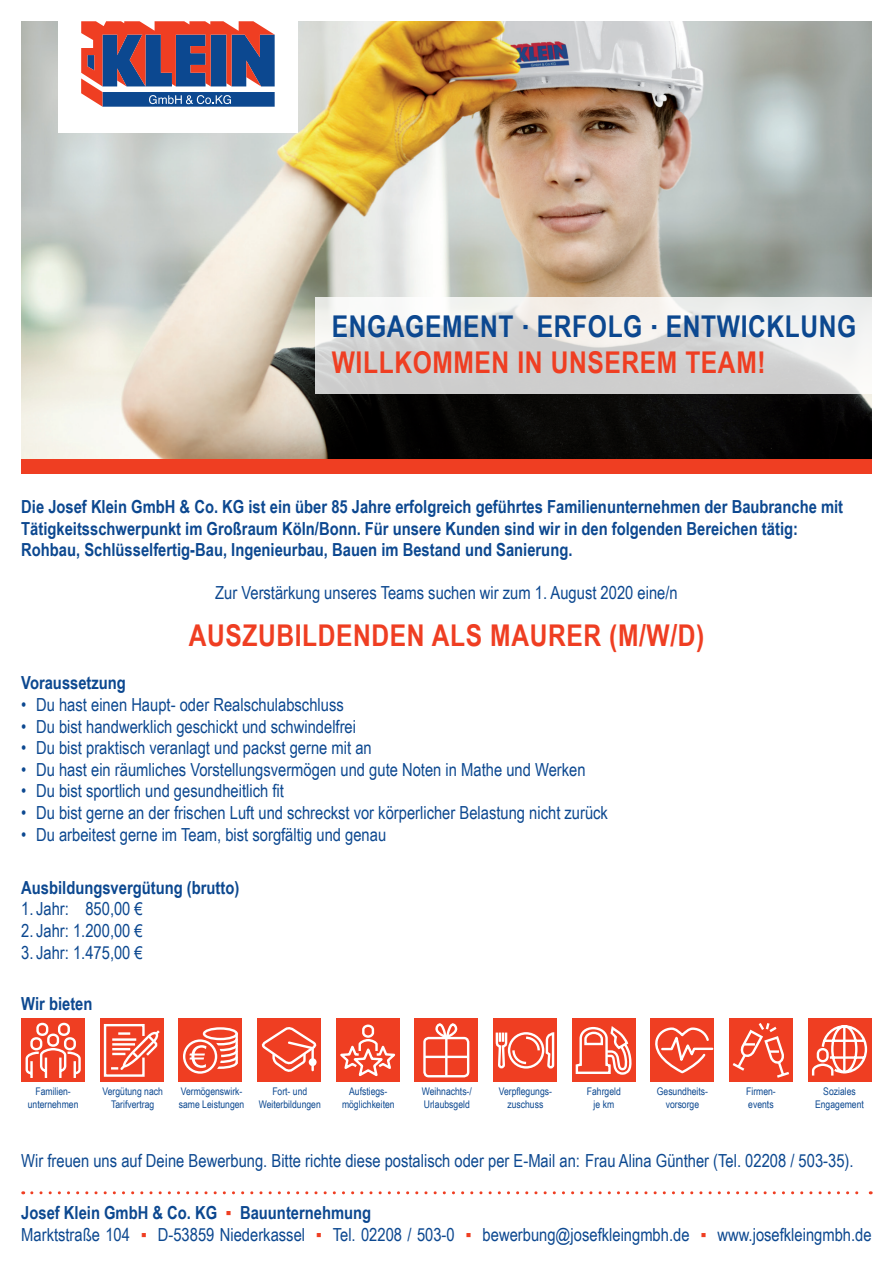
<style>
.page{position:relative;width:893px;height:1263px;background:#fff}
.page>*{position:absolute;margin:0;border:0;box-sizing:border-box;transform-origin:0 0}
.t1{font:700 30px "Arial Narrow";letter-spacing:.02em;color:#ef3e22}
.t2{font:700 30px "Arial Narrow";letter-spacing:.02em;color:#0c4890}
.t3{font:18px "Arial Narrow";color:#0c4890}
.t4{font:700 18px/21.6px "Arial Narrow";color:#0c4890}
.t5{font:10.5px "Arial Narrow";color:#0c4890}
.s1{font-weight:400;font-size:18px}
.s2{font-weight:400;color:#ef3e22}
.s3{color:#ef3e22}
</style>
<div class="page">
<img style="left:21px;top:21px;width:851px;height:438px">
<div style="left:58px;top:0;width:240px;height:132px;background:#fff"></div>
<div style="left:21px;top:459px;width:851px;height:14px;background:#ef3e22"></div>
<svg style="left:32px;top:1191px;width:839px;height:3px"></svg>
<svg style="left:316px;top:298px;width:556px;height:96px;fill:#d4d5d5"></svg>
<div style="left:493px;top:1018px;width:64px;height:64px;background:#ef3e22"></div>
<svg style="left:495px;top:1032px;width:60px;height:37px"></svg>
<div style="left:100px;top:1018px;width:64px;height:64px;background:#ef3e22"></div>
<svg style="left:103px;top:1024px;width:57px;height:53px"></svg>
<div style="left:21px;top:1018px;width:64px;height:64px;background:#ef3e22"></div>
<svg style="left:25px;top:1022px;width:56px;height:56px"></svg>
<div style="left:336px;top:1018px;width:64px;height:64px;background:#ef3e22"></div>
<svg style="left:340px;top:1024px;width:56px;height:53px"></svg>
<div style="left:808px;top:1018px;width:63px;height:64px;background:#ef3e22"></div>
<svg style="left:811px;top:1025px;width:57px;height:51px"></svg>
<div style="left:650px;top:1018px;width:64px;height:64px;background:#ef3e22"></div>
<svg style="left:655px;top:1027px;width:59px;height:47px"></svg>
<div style="left:729px;top:1018px;width:64px;height:64px;background:#ef3e22"></div>
<svg style="left:732px;top:1023px;width:57px;height:55px"></svg>
<div style="left:572px;top:1018px;width:63px;height:64px;background:#ef3e22"></div>
<svg style="left:575px;top:1026px;width:57px;height:49px"></svg>
<div style="left:257px;top:1018px;width:64px;height:64px;background:#ef3e22"></div>
<svg style="left:261px;top:1027px;width:56px;height:45px"></svg>
<div style="left:309px;top:1058px;width:8px;height:8px;background:#fff;border-radius:50%"></div>
<div style="left:414px;top:1018px;width:64px;height:64px;background:#ef3e22"></div>
<hr style="left:424px;top:1056px;width:45px;height:2px;background:#fff">
<hr style="left:445px;top:1037px;width:3px;height:39px;background:#fff">
<div style="left:423px;top:1037px;width:46px;height:40px;border:2px solid #fff;border-radius:4px"></div>
<svg style="left:430px;top:1023px;width:32px;height:17px"></svg>
<div style="left:179px;top:1018px;width:63px;height:64px;background:#ef3e22"></div>
<hr style="left:235px;top:1034px;width:3px;height:29px;background:#fff">
<svg style="left:179px;top:1035px;width:42px;height:42px"></svg>
<div style="left:203px;top:1027px;width:35px;height:13px;border:2px solid #fff;border-radius:50%"></div>
<div style="left:183px;top:1039px;width:34px;height:35px;border:2px solid #fff;border-radius:50%"></div>
<svg style="left:189px;top:1036px;width:49px;height:41px"></svg>
<svg style="left:81px;top:21px;width:194px;height:86px;background:#7a5d7a"></svg>
<p class="t2" style="left:332px;top:304px;width:526px">ENGAGEMENT <span class="s1">▪</span> ERFOLG <span class="s1">▪</span> ENTWICKLUNG</p>
<p class="t1" style="left:332px;top:340px;width:435px">WILLKOMMEN IN UNSEREM TEAM!</p>
<p class="t4" style="left:21px;top:495px;width:823px">Die Josef Klein GmbH &amp; Co. KG ist ein über 85 Jahre erfolgreich geführtes Familienunternehmen der Baubranche mit<br>Tätigkeitsschwerpunkt im Großraum Köln/Bonn. Für unsere Kunden sind wir in den folgenden Bereichen tätig:</p>
<p class="t4" style="left:21px;top:538px;width:553px">Rohbau, Schlüsselfertig-Bau, Ingenieurbau, Bauen im Bestand und Sanierung.</p>
<p class="t3" style="left:215px;top:580px;width:464px">Zur Verstärkung unseres Teams suchen wir zum 1. August 2020 eine/n</p>
<p class="t1" style="left:189px;top:613px;width:517px">AUSZUBILDENDEN ALS MAURER (M/W/D)</p>
<p class="t4" style="left:21px;top:671px;width:106px">Voraussetzung</p>
<p class="t3" style="left:21px;top:691px;width:324px">• Du hast einen Haupt- oder Realschulabschluss</p>
<p class="t3" style="left:21px;top:713px;width:336px">• Du bist handwerklich geschickt und schwindelfrei</p>
<p class="t3" style="left:21px;top:735px;width:352px">• Du bist praktisch veranlagt und packst gerne mit an</p>
<p class="t3" style="left:21px;top:756px;width:566px">• Du hast ein räumliches Vorstellungsvermögen und gute Noten in Mathe und Werken</p>
<p class="t3" style="left:21px;top:778px;width:264px">• Du bist sportlich und gesundheitlich fit</p>
<p class="t3" style="left:21px;top:799px;width:588px">• Du bist gerne an der frischen Luft und schreckst vor körperlicher Belastung nicht zurück</p>
<p class="t3" style="left:21px;top:821px;width:366px">• Du arbeitest gerne im Team, bist sorgfältig und genau</p>
<p class="t4" style="left:21px;top:876px;width:220px">Ausbildungsvergütung (brutto)</p>
<p class="t3" style="left:21px;top:896px;width:123px">1. Jahr: 850,00 €</p>
<p class="t3" style="left:21px;top:917px;width:123px">2. Jahr: 1.200,00 €</p>
<p class="t3" style="left:21px;top:939px;width:123px">3. Jahr: 1.475,00 €</p>
<p class="t4" style="left:21px;top:992px;width:73px">Wir bieten</p>
<p class="t5" style="left:35px;top:1084px;width:37px">Familien-</p>
<p class="t5" style="left:28px;top:1096px;width:52px">unternehmen</p>
<p class="t5" style="left:103px;top:1084px;width:62px">Vergütung nach</p>
<p class="t5" style="left:111px;top:1096px;width:45px">Tarifvertrag</p>
<p class="t5" style="left:181px;top:1084px;width:63px">Vermögenswirk-</p>
<p class="t5" style="left:179px;top:1096px;width:67px">same Leistungen</p>
<p class="t5" style="left:272px;top:1084px;width:36px">Fort- und</p>
<p class="t5" style="left:259px;top:1096px;width:64px">Weiterbildungen</p>
<p class="t5" style="left:349px;top:1084px;width:40px">Aufstiegs-</p>
<p class="t5" style="left:342px;top:1096px;width:54px">möglichkeiten</p>
<p class="t5" style="left:422px;top:1084px;width:52px">Weihnachts-/</p>
<p class="t5" style="left:424px;top:1096px;width:47px">Urlaubsgeld</p>
<p class="t5" style="left:499px;top:1084px;width:55px">Verpflegungs-</p>
<p class="t5" style="left:507px;top:1096px;width:37px">zuschuss</p>
<p class="t5" style="left:587px;top:1084px;width:35px">Fahrgeld</p>
<p class="t5" style="left:594px;top:1096px;width:22px">je km</p>
<p class="t5" style="left:657px;top:1084px;width:53px">Gesundheits-</p>
<p class="t5" style="left:666px;top:1096px;width:35px">vorsorge</p>
<p class="t5" style="left:746px;top:1084px;width:31px">Firmen-</p>
<p class="t5" style="left:748px;top:1096px;width:27px">events</p>
<p class="t5" style="left:823px;top:1084px;width:34px">Soziales</p>
<p class="t5" style="left:815px;top:1096px;width:50px">Engagement</p>
<p class="t3" style="left:21px;top:1147px;width:834px">Wir freuen uns auf Deine Bewerbung. Bitte richte diese postalisch oder per E-Mail an: Frau Alina Günther (Tel. 02208 / 503-35).</p>
<p class="t4" style="left:21px;top:1201px;width:352px">Josef Klein GmbH &amp; Co. KG <span class="s2">▪</span> Bauunternehmung</p>
<p class="t3" style="left:21px;top:1221px;width:852px">Marktstraße 104 <span class="s3">▪</span> D-53859 Niederkassel <span class="s3">▪</span> Tel. 02208 / 503-0 <span class="s3">▪</span> bewerbung@josefkleingmbh.de <span class="s3">▪</span> www.josefkleingmbh.de</p>
</div>
